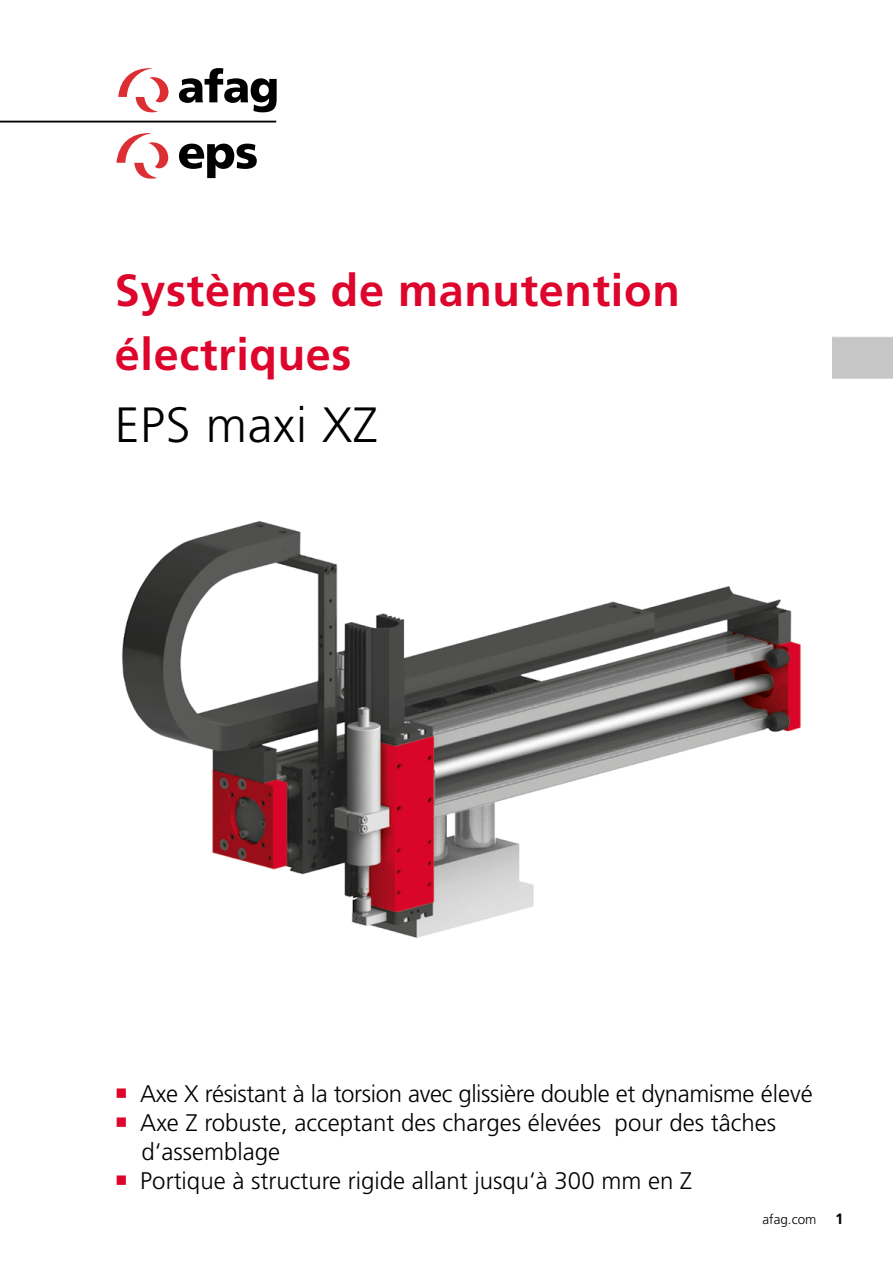
<style>
.page{position:relative;width:893px;height:1263px;background:#fff}
.page>*{position:absolute;margin:0;border:0;box-sizing:border-box;transform-origin:0 0}
.Produkttitel{font:300 49.5px "Frutiger LT Pro";letter-spacing:.015em;color:#000}
.Haupttitel_rot{font:700 45px "Frutiger LT Pro";letter-spacing:.015em;color:#dd052b}
.t1{font:300 24px/28.8px "Frutiger LT Pro";color:#000}
.Pagina{font:300 13.5px "Frutiger LT Pro";color:#000}
.s1{font-weight:700;font-size:15px}
</style>
<div class="page">
<div style="left:832px;top:337px;width:61px;height:42px;background:#c6c6c6"></div>
<img style="left:121px;top:521px;width:680px;height:417px">
<svg style="left:116px;top:133px;width:52px;height:46px"></svg>
<svg style="left:179px;top:144px;width:78px;height:34px"></svg>
<hr style="left:0;top:121px;width:276px;height:1px;background:#000">
<svg style="left:118px;top:68px;width:50px;height:44px"></svg>
<svg style="left:179px;top:68px;width:98px;height:44px"></svg>
<p class="Haupttitel_rot" style="left:115px;top:263px;width:566px">Systèmes de manutention</p>
<p class="Haupttitel_rot" style="left:115px;top:327px;width:238px">électriques</p>
<p class="Produkttitel" style="left:115px;top:396px;width:265px">EPS maxi XZ</p>
<p class="t1" style="left:140px;top:1080px;width:674px">Axe X résistant à la torsion avec glissière double et dynamisme élevé</p>
<p class="t1" style="left:140px;top:1109px;width:637px">Axe Z robuste, acceptant des charges élevées pour des tâches d‘assemblage</p>
<p class="t1" style="left:140px;top:1166px;width:553px">Portique à structure rigide allant jusqu‘à 300 mm en Z</p>
<p class="Pagina" style="left:762px;top:1211px;width:83px">afag.com <span class="s1">1</span></p>
</div>
